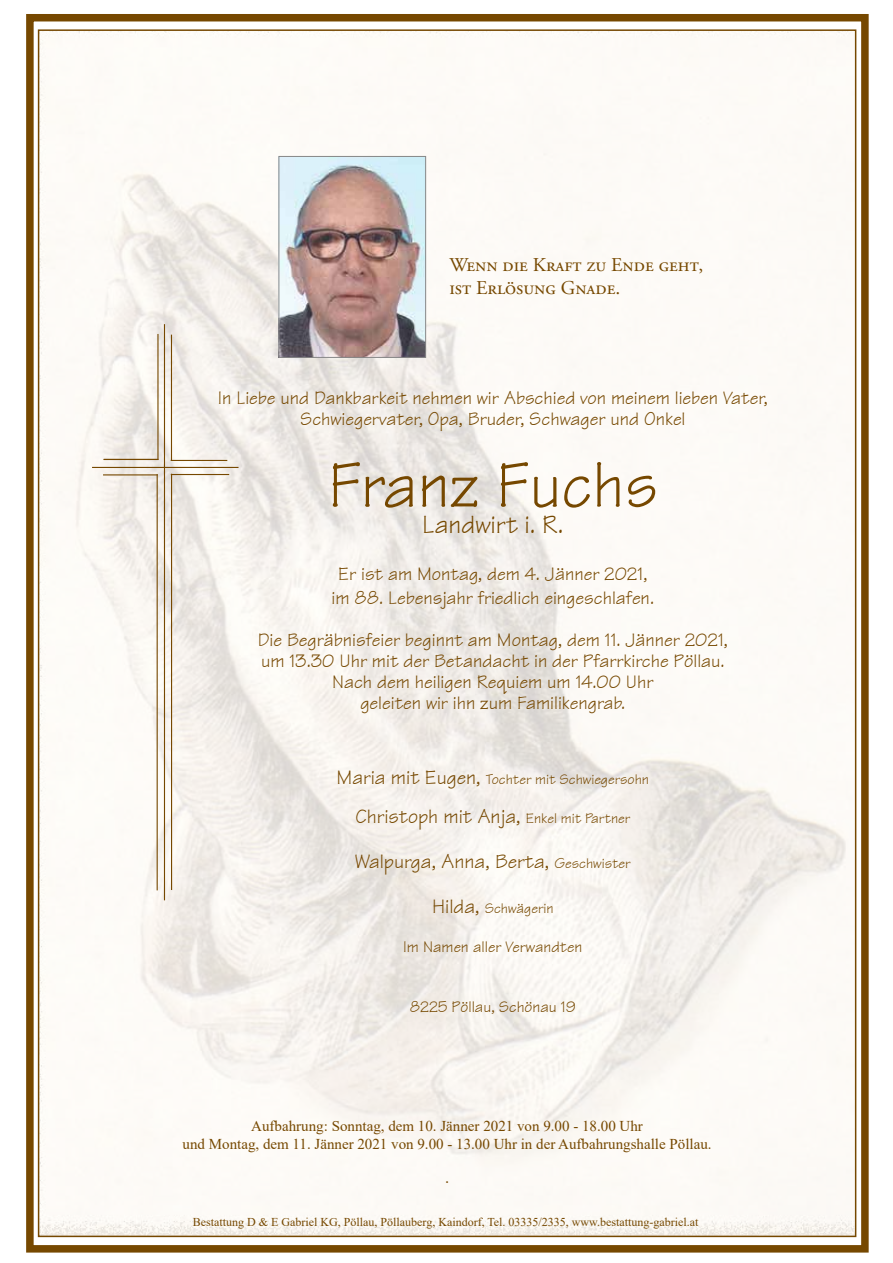
<style>
.page{position:relative;width:893px;height:1263px;background:#fff}
.page>*{position:absolute;margin:0;border:0;box-sizing:border-box;transform-origin:0 0}
.t1{font:67.5px "Technical Plain";color:#764800}
.t2{font:27px "Technical Plain";color:#764800}
.t3{font:21px/44.7px "Technical Plain";color:#764800}
.t4{font:19.5px/21px "Technical Plain";color:#764800;text-align:center}
.t5{font:19.5px/23.4px "Adobe Garamond Pro";color:#764800}
.t6{font:16.5px "Technical Plain";color:#764800}
.t7{font:16.5px "Times New Roman";color:#764800}
.t8{font:15px/18px "Times New Roman";color:#764800;text-align:center}
.t9{font:15px "Technical Plain";color:#764800}
.t10{font:12px "Times New Roman";color:#764800}
.s1{font-size:21px}
.s2{font-size:15px}
</style>
<div class="page">
<div style="left:26px;top:14px;width:843px;height:1238px;border:8px solid #764800"></div>
<img style="left:41px;top:32px;width:812px;height:1202px">
<img style="left:281px;top:158px;width:143px;height:198px">
<div style="left:279px;top:156px;width:147px;height:202px;border:1px solid #878787"></div>
<hr style="left:164px;top:324px;width:1px;height:576px;background:#764800">
<hr style="left:92px;top:467px;width:147px;height:1px;background:#764800">
<hr style="left:157px;top:334px;width:2px;height:125px;background:#764800">
<hr style="left:104px;top:459px;width:55px;height:1px;background:#764800">
<hr style="left:171px;top:335px;width:1px;height:126px;background:#764800">
<hr style="left:171px;top:460px;width:56px;height:1px;background:#764800">
<hr style="left:103px;top:474px;width:55px;height:1px;background:#764800">
<hr style="left:157px;top:474px;width:1px;height:416px;background:#764800">
<hr style="left:171px;top:474px;width:58px;height:1px;background:#764800">
<hr style="left:171px;top:474px;width:1px;height:416px;background:#764800">
<p class="t5" style="left:449px;top:254px;width:255px">Wenn die Kraft zu Ende geht, ist Erlösung Gnade.</p>
<p class="t4" style="left:218px;top:388px;width:551px">In Liebe und Dankbarkeit nehmen wir Abschied von meinem lieben Vater,<br>Schwiegervater, Opa, Bruder, Schwager und Onkel</p>
<h1 class="t1" style="left:328px;top:443px;width:331px">Franz Fuchs</h1>
<h2 class="t2" style="left:422px;top:508px;width:143px">Landwirt i. R.</h2>
<p class="t4" style="left:332px;top:562px;width:324px;line-height:23.4px">Er ist am Montag, dem 4. Jänner 2021, im 88. Lebensjahr friedlich eingeschlafen.</p>
<p class="t4" style="left:258px;top:629px;width:472px">Die Begräbnisfeier beginnt am Montag, dem 11. Jänner 2021, um 13.30 Uhr mit der Betandacht in der Pfarrkirche Pöllau.<br>Nach dem heiligen Requiem um 14.00 Uhr<br>geleiten wir ihn zum Familikengrab.</p>
<p class="t9" style="left:337px;top:770px;width:314px"><span class="s1">Maria mit Eugen,</span> Tochter mit Schwiegersohn</p>
<p class="t3" style="left:355px;top:794px;width:277px">Christoph mit Anja, <span class="s2">Enkel mit Partner<br></span>Walpurga, Anna, Berta, <span class="s2">Geschwister</span></p>
<p class="t9" style="left:432px;top:898px;width:123px"><span class="s1">Hilda,</span> Schwägerin</p>
<p class="t6" style="left:403px;top:937px;width:181px">Im Namen aller Verwandten</p>
<p class="t6" style="left:410px;top:996px;width:167px">8225 Pöllau, Schönau 19</p>
<p class="t8" style="left:183px;top:1116px;width:530px">Aufbahrung: Sonntag, dem 10. Jänner 2021 von 9.00 - 18.00 Uhr<br>und Montag, dem 11. Jänner 2021 von 9.00 - 13.00 Uhr in der Aufbahrungshalle Pöllau.</p>
<p class="t7" style="left:445px;top:1166px;width:6px">.</p>
<p class="t10" style="left:193px;top:1213px;width:507px">Bestattung D &amp; E Gabriel KG, Pöllau, Pöllauberg, Kaindorf, Tel. 03335/2335, www.bestattung-gabriel.at</p>
</div>
